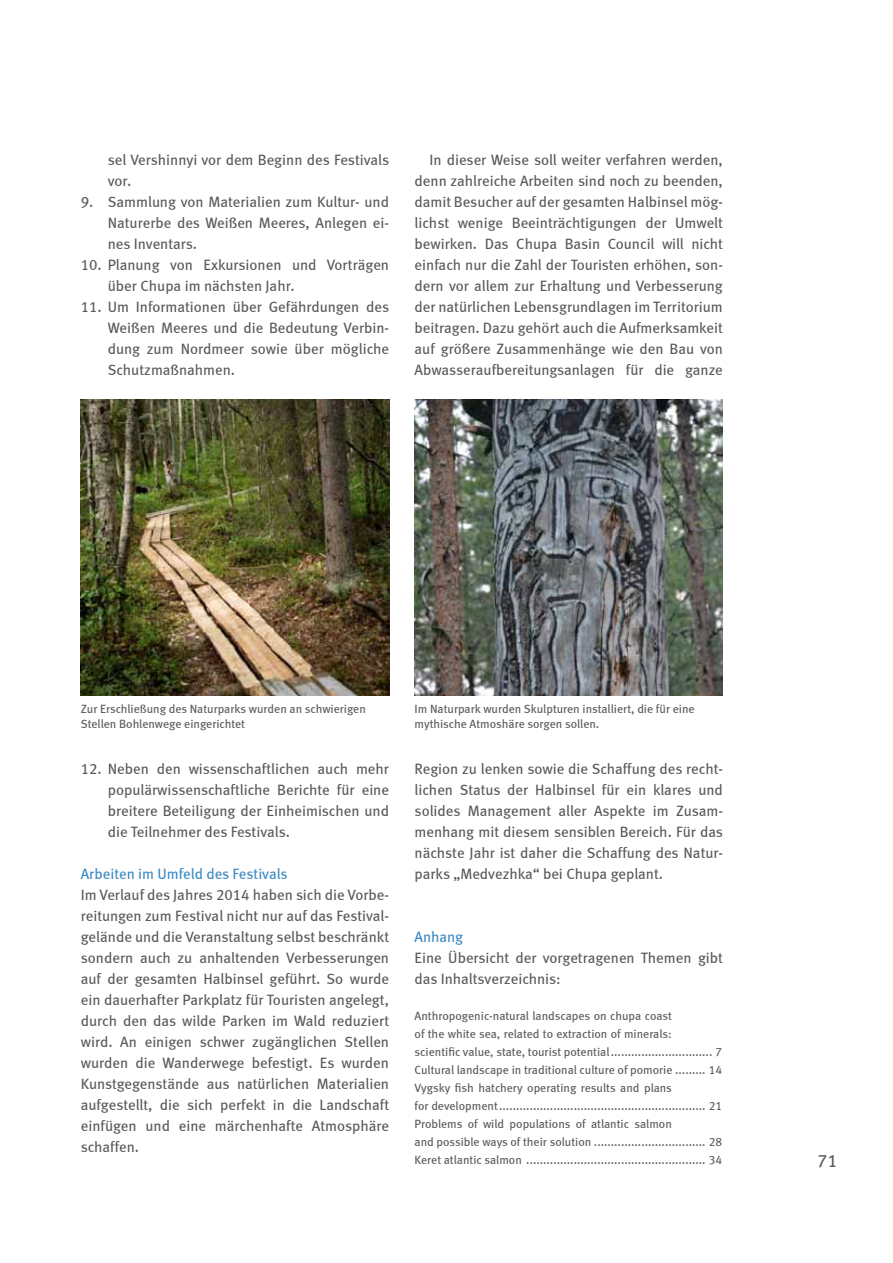
<style>
.page{position:relative;width:893px;height:1263px;background:#fff}
.page>*{position:absolute;margin:0;border:0;box-sizing:border-box;transform-origin:0 0}
.t1{font:18px "Meta Book LF";color:#58595b}
.t2{font:15px/21px "Meta Book LF";color:#58595b;text-align:justify}
.t3{font:15px "Meta Book LF";color:#3b8ac2}
.t4{font:12px/18px "Meta Book LF";color:#58595b}
</style>
<div class="page">
<img style="left:81px;top:400px;width:308px;height:295px">
<img style="left:415px;top:400px;width:308px;height:295px">
<p class="t2" style="left:108px;top:149px;width:283px">sel Vershinnyi vor dem Beginn des Festivals vor.</p>
<p class="t2" style="left:108px;top:191px;width:283px;text-indent:-27px">9. Sammlung von Materialien zum Kultur- und Naturerbe des Weißen Meeres, Anlegen ei&shy;nes Inventars.</p>
<p class="t2" style="left:108px;top:254px;width:283px;text-indent:-27px">10. Planung von Exkursionen und Vorträgen über Chupa im nächsten Jahr.</p>
<p class="t2" style="left:108px;top:296px;width:283px;text-indent:-27px">11. Um Informationen über Gefährdungen des Weißen Meeres und die Bedeutung Verbin&shy;dung zum Nordmeer sowie über mögliche Schutzmaßnahmen.</p>
<p class="t2" style="left:415px;top:149px;width:310px;text-indent:15px">In dieser Weise soll weiter verfahren werden, denn zahlreiche Arbeiten sind noch zu beenden, damit Besucher auf der gesamten Halbinsel mög&shy;lichst wenige Beeinträchtigungen der Umwelt bewirken. Das Chupa Basin Council will nicht einfach nur die Zahl der Touristen erhöhen, son&shy;dern vor allem zur Erhaltung und Verbesserung der natürlichen Lebensgrundlagen im Territorium beitragen. Dazu gehört auch die Aufmerksamkeit auf größere Zusammenhänge wie den Bau von Abwasseraufbereitungsanlagen für die ganze</p>
<p class="t4" style="left:81px;top:701px;width:287px;line-height:15px">Zur Erschließung des Naturparks wurden an schwierigen<br>Stellen Bohlenwege eingerichtet</p>
<p class="t4" style="left:415px;top:701px;width:282px;line-height:15px">Im Naturpark wurden Skulpturen installiert, die für eine mythische Atmoshäre sorgen sollen.</p>
<p class="t2" style="left:108px;top:758px;width:283px;text-indent:-27px">12. Neben den wissenschaftlichen auch mehr populärwissenschaftliche Berichte für eine breitere Beteiligung der Einheimischen und die Teilnehmer des Festivals.</p>
<p class="t3" style="left:81px;top:865px;width:208px">Arbeiten im Umfeld des Festivals</p>
<p class="t2" style="left:81px;top:884px;width:310px">Im Verlauf des Jahres 2014 haben sich die Vorbe&shy;reitungen zum Festival nicht nur auf das Festival&shy;gelände und die Veranstaltung selbst beschränkt sondern auch zu anhaltenden Verbesserungen auf der gesamten Halbinsel geführt. So wurde ein dauerhafter Parkplatz für Touristen angelegt, durch den das wilde Parken im Wald reduziert wird. An einigen schwer zugänglichen Stellen wurden die Wanderwege befestigt. Es wurden Kunstgegenstände aus natürlichen Materialien aufgestellt, die sich perfekt in die Landschaft einfügen und eine märchenhafte Atmosphäre schaffen.</p>
<p class="t2" style="left:415px;top:758px;width:310px">Region zu lenken sowie die Schaffung des recht&shy;lichen Status der Halbinsel für ein klares und solides Management aller Aspekte im Zusam&shy;menhang mit diesem sensiblen Bereich. Für das nächste Jahr ist daher die Schaffung des Natur&shy;parks „Medvezhka“ bei Chupa geplant.</p>
<p class="t3" style="left:415px;top:928px;width:50px">Anhang</p>
<p class="t2" style="left:415px;top:947px;width:310px">Eine Übersicht der vorgetragenen Themen gibt das Inhaltsverzeichnis:</p>
<p class="t4" style="left:415px;top:1007px;width:309px">Anthropogenic-natural landscapes on chupa coast<br>of the white sea, related to extraction of minerals:<br>scientific value, state, tourist potential.............................. 7<br>Cultural landscape in traditional culture of pomorie ......... 14<br>Vygsky fish hatchery operating results and plans<br>for development............................................................. 21<br>Problems of wild populations of atlantic salmon<br>and possible ways of their solution ................................. 28<br>Keret atlantic salmon ..................................................... 34</p>
<p class="t1" style="left:817px;top:1150px;width:22px">71</p>
</div>
